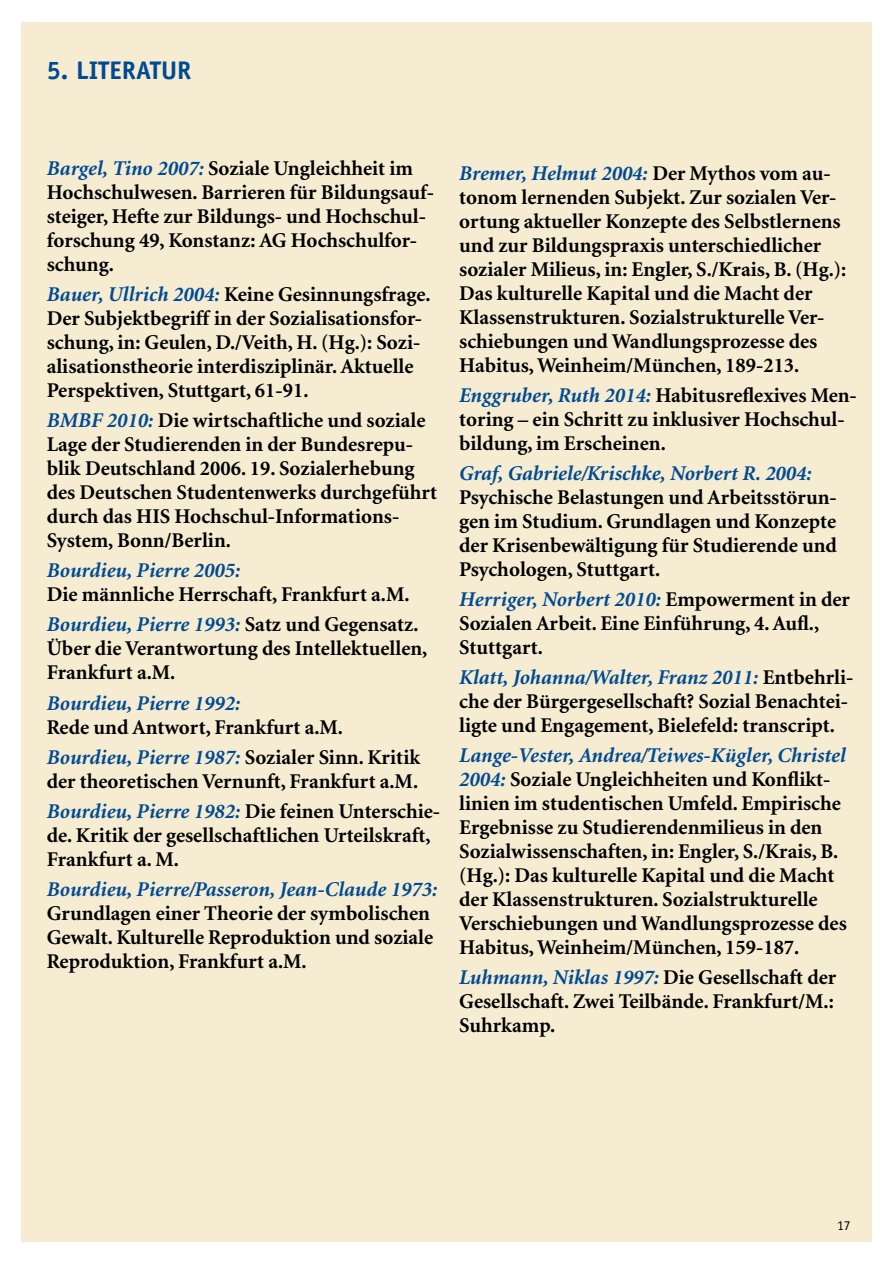
<style>
.page{position:relative;width:893px;height:1263px;background:#fff}
.page>*{position:absolute;margin:0;border:0;box-sizing:border-box;transform-origin:0 0}
.t1{font:700 25.5px "Officina Sans";color:#004a93}
.t2{font:700 21px/24px "Minion";color:#000}
.t3{font:italic 700 21px "Minion";color:#004a93}
.t4{font:13.5px "Officina Sans";color:#000}
.s1{font-style:italic;color:#004a93}
</style>
<div class="page">
<div style="left:21px;top:22px;width:851px;height:1220px;background:#f5ecd1"></div>
<p class="t1" style="left:47px;top:54px;width:55px">5. LITER</p>
<p class="t1" style="left:136px;top:54px;width:52px">ATUR</p>
<p class="t2" style="left:47px;top:157px;width:389px"><span class="s1">Bargel, Tino 2007:</span> Soziale Ungleichheit im Hochschulwesen. Barrieren für Bildungsauf&shy;steiger, Hefte zur Bildungs- und Hochschul&shy;forschung 49, Konstanz: AG Hochschulfor&shy;schung.</p>
<p class="t2" style="left:47px;top:283px;width:385px"><span class="s1">Bauer, Ullrich 2004:</span> Keine Gesinnungsfrage.<br>Der Subjektbegriff in der Sozialisationsfor&shy;schung, in: Geulen, D./Veith, H. (Hg.): Sozi&shy;alisationstheorie interdisziplinär. Aktuelle Perspektiven, Stuttgart, 61-91.</p>
<p class="t2" style="left:47px;top:409px;width:392px"><span class="s1">BMBF 2010:</span> Die wirtschaftliche und soziale Lage der Studierenden in der Bundesrepu&shy;blik Deutschland 2006. 19. Sozialerhebung des Deutschen Studentenwerks durchgeführt durch das HIS Hochschul-Informations-System, Bonn/Berlin.</p>
<p class="t3" style="left:47px;top:560px;width:195px">Bourdieu, Pierre 2005:</p>
<p class="t2" style="left:47px;top:580px;width:373px;line-height:30px">Die männliche Herrschaft, Frankfurt a.M.<br><span class="s1">Bourdieu, Pierre 1993:</span> Satz und Gegensatz.</p>
<p class="t2" style="left:47px;top:637px;width:382px">Über die Verantwortung des Intellektuellen,<br>Frankfurt a.M.</p>
<p class="t3" style="left:47px;top:692px;width:195px">Bourdieu, Pierre 1992:</p>
<p class="t2" style="left:47px;top:712px;width:375px;line-height:30px">Rede und Antwort, Frankfurt a.M.<br><span class="s1">Bourdieu, Pierre 1987:</span> Sozialer Sinn. Kritik</p>
<p class="t2" style="left:47px;top:766px;width:395px;line-height:30px">der theoretischen Vernunft, Frankfurt a.M.<br><span class="s1">Bourdieu, Pierre 1982:</span> Die feinen Unterschie-</p>
<p class="t2" style="left:47px;top:823px;width:385px">de. Kritik der gesellschaftlichen Urteilskraft,<br>Frankfurt a. M.</p>
<p class="t3" style="left:47px;top:878px;width:392px">Bourdieu, Pierre/Passeron, Jean-Claude 1973:</p>
<p class="t2" style="left:47px;top:901px;width:388px">Grundlagen einer Theorie der symbolischen<br>Gewalt. Kulturelle Reproduktion und soziale<br>Reproduktion, Frankfurt a.M.</p>
<p class="t2" style="left:459px;top:162px;width:389px"><span class="s1">Bremer, Helmut 2004:</span> Der Mythos vom au&shy;tonom lernenden Subjekt. Zur sozialen Ver&shy;ortung aktueller Konzepte des Selbstlernens und zur Bildungspraxis unterschiedlicher sozialer Milieus, in: Engler, S./Krais, B. (Hg.):<br>Das kulturelle Kapital und die Macht der Klassenstrukturen. Sozialstrukturelle Ver&shy;schiebungen und Wandlungsprozesse des Habitus, Weinheim/München, 189-213.</p>
<p class="t2" style="left:459px;top:384px;width:399px"><span class="s1">Enggruber, Ruth 2014:</span> Habitusreflexives Men&shy;toring – ein Schritt zu inklusiver Hochschul&shy;bildung, im Erscheinen.</p>
<p class="t3" style="left:459px;top:463px;width:354px">Graf, Gabriele/Krischke, Norbert R. 2004:</p>
<p class="t2" style="left:459px;top:486px;width:379px;text-align:justify">Psychische Belastungen und Arbeitsstörun&shy;gen im Studium. Grundlagen und Konzepte der Krisenbewältigung für Studierende und Psychologen, Stuttgart.</p>
<p class="t2" style="left:459px;top:588px;width:392px"><span class="s1">Herriger, Norbert 2010:</span> Empowerment in der<br>Sozialen Arbeit. Eine Einführung, 4. Aufl.,<br>Stuttgart.</p>
<p class="t2" style="left:459px;top:666px;width:396px"><span class="s1">Klatt, Johanna/Walter, Franz 2011:</span> Entbehrli&shy;che der Bürgergesellschaft? Sozial Benachtei&shy;ligte und Engagement, Bielefeld: transcript.</p>
<p class="t2" style="left:459px;top:744px;width:389px"><span class="s1">Lange-Vester, Andrea/Teiwes-Kügler, Christel 2004:</span> Soziale Ungleichheiten und Konflikt&shy;linien im studentischen Umfeld. Empirische Ergebnisse zu Studierendenmilieus in den Sozialwissenschaften, in: Engler, S./Krais, B. (Hg.): Das kulturelle Kapital und die Macht der Klassenstrukturen. Sozialstrukturelle Verschiebungen und Wandlungsprozesse des Habitus, Weinheim/München, 159-187.</p>
<p class="t2" style="left:459px;top:966px;width:378px;text-align:justify"><span class="s1">Luhmann, Niklas 1997:</span> Die Gesellschaft der Gesellschaft. Zwei Teilbände. Frankfurt/M.:<br>Suhrkamp.</p>
<p class="t4" style="left:837px;top:1218px;width:15px">17</p>
</div>
